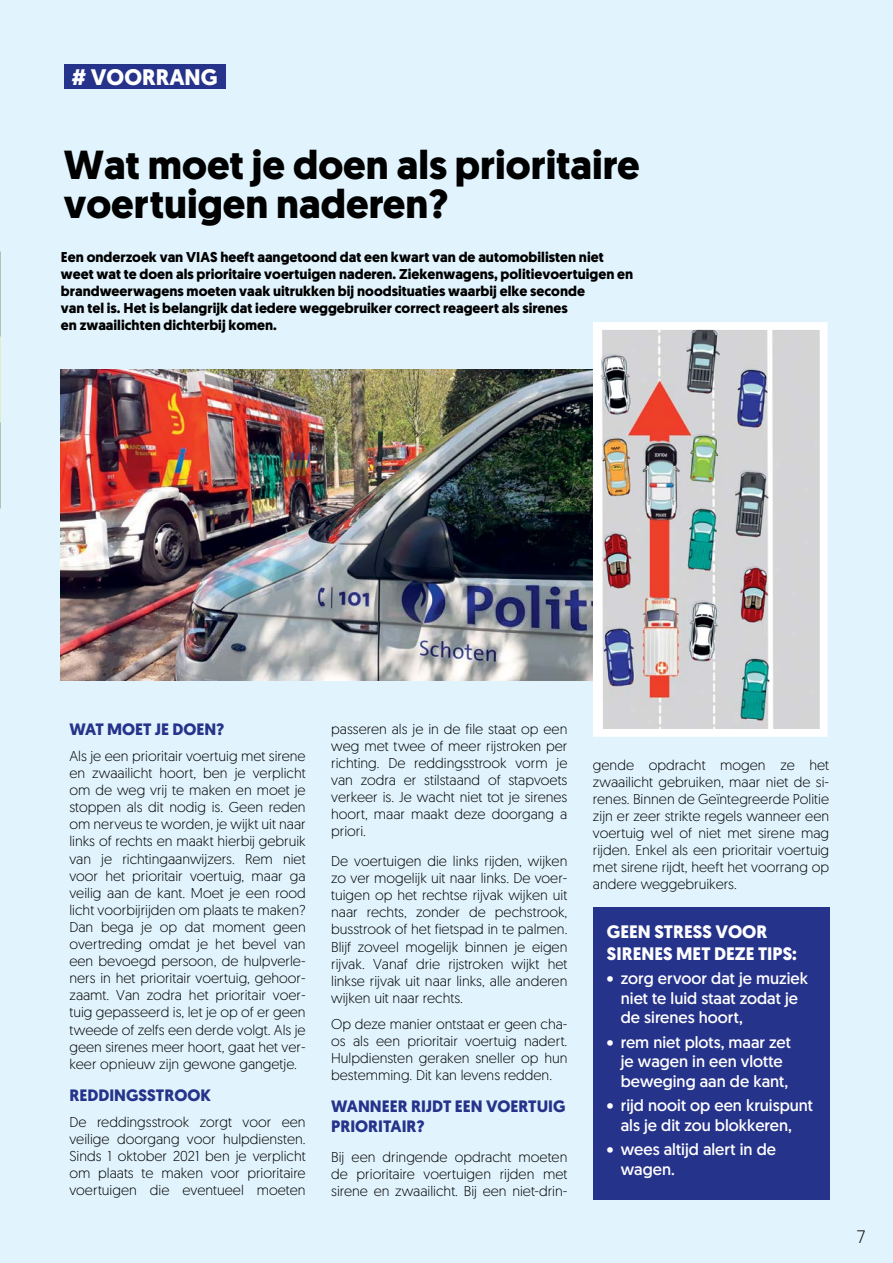
<style>
.page{position:relative;width:893px;height:1263px;background:#e1f4fd}
.page>*{position:absolute;margin:0;border:0;box-sizing:border-box;transform-origin:0 0}
.t1{font:700 40.5px/39px "Geomanist";color:#000}
.t2{font:700 22.5px "Geomanist";color:#fff}
.t3{font:700 18px/21.6px "Geomanist";color:#fff}
.t4{font:300 18px "Geomanist";color:#000}
.t5{font:700 16.5px/19.8px "Geomanist";color:#26338b}
.t6{font:16.35px/19.6px "Geomanist";color:#fff}
.t7{font:300 14.25px/17.1px "Geomanist";color:#000;text-align:justify}
.t8{font:700 14.25px/17.1px "Geomanist";color:#000}
</style>
<div class="page">
<div style="left:64px;top:64px;width:161px;height:25px;background:#26338b"></div>
<div style="left:593px;top:907px;width:237px;height:292px;background:#26338b"></div>
<img style="left:61px;top:370px;width:532px;height:310px">
<img style="left:602px;top:331px;width:216px;height:397px">
<div style="left:593px;top:322px;width:234px;height:415px;border:8px solid #fff"></div>
<h2 class="t2" style="left:71px;top:62px;width:148px"># VOORRANG</h2>
<h1 class="t1" style="left:64px;top:146px;width:577px">Wat moet je doen als prioritaire voertuigen naderen?</h1>
<p class="t8" style="left:61px;top:248px;width:574px">Een onderzoek van VIAS heeft aangetoond dat een kwart van de automobilisten niet weet wat te doen als prioritaire voertuigen naderen. Ziekenwagens, politievoertuigen en brandweerwagens moeten vaak uitrukken bij noodsituaties waarbij elke seconde<br>van tel is. Het is belangrijk dat iedere weggebruiker correct reageert als sirenes<br>en zwaailichten dichterbij komen.</p>
<p class="t5" style="left:69px;top:720px;width:156px">WAT MOET JE DOEN?</p>
<p class="t7" style="left:69px;top:747px;width:238px">Als je een prioritair voertuig met sirene en zwaailicht hoort, ben je verplicht om de weg vrij te maken en moet je stoppen als dit nodig is. Geen reden om nerveus te worden, je wijkt uit naar links of rechts en maakt hierbij gebruik van je richtingaanwijzers. Rem niet voor het prioritair voertuig, maar ga veilig aan de kant. Moet je een rood licht voorbijrijden om plaats te maken?<br>Dan bega je op dat moment geen overtreding omdat je het bevel van een bevoegd persoon, de hulpverle&shy;ners in het prioritair voertuig, gehoor&shy;zaamt. Van zodra het prioritair voer&shy;tuig gepasseerd is, let je op of er geen tweede of zelfs een derde volgt. Als je geen sirenes meer hoort, gaat het ver&shy;keer opnieuw zijn gewone gangetje.</p>
<p class="t5" style="left:69px;top:1086px;width:143px">REDDINGSSTROOK</p>
<p class="t7" style="left:69px;top:1113px;width:238px">De reddingsstrook zorgt voor een veilige doorgang voor hulpdiensten.<br>Sinds 1 oktober 2021 ben je verplicht om plaats te maken voor prioritaire voertuigen die eventueel moeten</p>
<p class="t7" style="left:331px;top:719px;width:238px">passeren als je in de file staat op een weg met twee of meer rijstroken per richting. De reddingsstrook vorm je van zodra er stilstaand of stapvoets verkeer is. Je wacht niet tot je sirenes hoort, maar maakt deze doorgang a priori.</p>
<p class="t7" style="left:331px;top:852px;width:238px">De voertuigen die links rijden, wijken zo ver mogelijk uit naar links. De voer&shy;tuigen op het rechtse rijvak wijken uit naar rechts, zonder de pechstrook, busstrook of het fietspad in te palmen.<br>Blijf zoveel mogelijk binnen je eigen rijvak. Vanaf drie rijstroken wijkt het linkse rijvak uit naar links, alle anderen wijken uit naar rechts.</p>
<p class="t7" style="left:331px;top:1014px;width:238px">Op deze manier ontstaat er geen cha&shy;os als een prioritair voertuig nadert.<br>Hulpdiensten geraken sneller op hun bestemming. Dit kan levens redden.</p>
<p class="t5" style="left:331px;top:1097px;width:236px">WANNEER RIJDT EEN VOERTUIG<br>PRIORITAIR?</p>
<p class="t7" style="left:331px;top:1148px;width:238px">Bij een dringende opdracht moeten de prioritaire voertuigen rijden met sirene en zwaailicht. Bij een niet-drin-</p>
<p class="t7" style="left:593px;top:755px;width:238px">gende opdracht mogen ze het zwaailicht gebruiken, maar niet de si&shy;renes. Binnen de Geïntegreerde Politie zijn er zeer strikte regels wanneer een voertuig wel of niet met sirene mag rijden. Enkel als een prioritair voertuig met sirene rijdt, heeft het voorrang op andere weggebruikers.</p>
<p class="t3" style="left:607px;top:921px;width:191px">GEEN STRESS VOOR<br>SIRENES MET DEZE TIPS:</p>
<p class="t6" style="left:621px;top:968px;width:189px;text-indent:-14px">• zorg ervoor dat je muziek niet te luid staat zodat je de sirenes hoort,</p>
<p class="t6" style="left:621px;top:1032px;width:172px;text-indent:-14px">• rem niet plots, maar zet je wagen in een vlotte beweging aan de kant,</p>
<p class="t6" style="left:607px;top:1095px;width:208px;text-align:center">• rijd nooit op een kruispunt als je dit zou blokkeren,</p>
<p class="t6" style="left:621px;top:1139px;width:157px;text-indent:-14px">• wees altijd alert in de wagen.</p>
<p class="t4" style="left:857px;top:1225px;width:10px">7</p>
</div>
